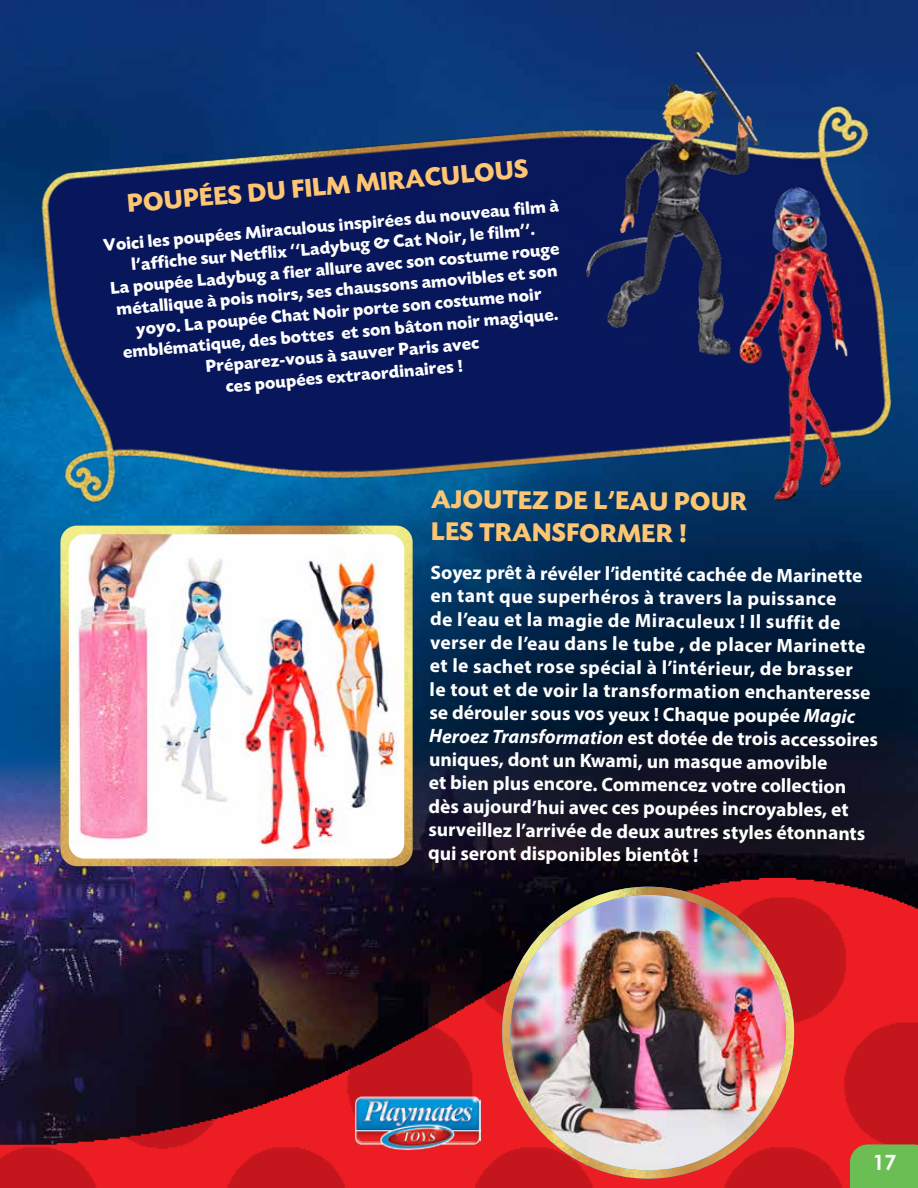
<style>
.page{position:relative;width:918px;height:1188px;background:#fff}
.page>*{position:absolute;margin:0;border:0;box-sizing:border-box;transform-origin:0 0}
.t1{font:700 27px/32.7px "Today SB";color:#fec673}
.t2{font:700 21px "Century Gothic";color:#fff}
.t3{font:700 19.5px/23.4px "Myriad Pro";letter-spacing:.01em;color:#fff}
.t4{font:700 19.5px/23.1px "Myriad Pro";letter-spacing:-.01em;color:#fff}
.t5{font:700 18px/21.6px "Today SB";color:#fff;text-align:center}
.s1{font-style:italic}
</style>
<div class="page">
<img style="left:0;top:0;width:918px;height:878px">
<img style="left:255px;top:878px;width:663px;height:310px">
<img style="left:0;top:691px;width:255px;height:497px">
<img style="left:20px;top:52px;width:883px;height:476px">
<img style="left:572px;top:43px;width:202px;height:330px">
<img style="left:635px;top:177px;width:283px;height:330px">
<img style="left:502px;top:887px;width:292px;height:292px;border-radius:146px">
<img style="left:355px;top:1096px;width:126px;height:55px">
<img style="left:60px;top:526px;width:353px;height:340px">
<img style="left:69px;top:534px;width:335px;height:325px">
<img style="left:510px;top:895px;width:276px;height:275px;border-radius:138px">
<div style="left:850px;top:1144px;width:68px;height:44px;background:#6abe53"></div>
<h1 class="t1" style="left:126px;top:188px;width:404px;rotate:-5deg">POUPÉES DU FILM MIRACULOUS</h1>
<p class="t5" style="left:103px;top:235px;width:459px;rotate:-5deg">Voici les poupées Miraculous inspirées du nouveau film à l’affiche sur Netflix ‘‘Ladybug &amp; Cat Noir, le film’’.<br>La poupée Ladybug a fier allure avec son costume rouge métallique à pois noirs, ses chaussons amovibles et son yoyo. La poupée Chat Noir porte son costume noir emblématique, des bottes et son bâton noir magique.<br>Préparez-vous à sauver Paris avec<br>ces poupées extraordinaires !</p>
<h1 class="t1" style="left:432px;top:482px;width:317px;rotate:1deg">AJOUTEZ DE L’EAU POUR<br>LES TRANSFORMER !</h1>
<p class="t3" style="left:429px;top:562px;width:443px">Soyez prêt à révéler l’identité cachée de Marinette en tant que superhéros à travers la puissance<br>de l’eau et la magie de Miraculeux ! Il suffit de verser de l’eau dans le tube , de placer Marinette et le sachet rose spécial à l’intérieur, de brasser le tout et de voir la transformation enchanteresse se dérouler sous vos yeux ! Chaque poupée <span class="s1">Magic</span></p>
<p class="t4" style="left:428px;top:727px;width:451px"><span class="s1">Heroez Transformation</span> est dotée de trois accessoires uniques, dont un Kwami, un masque amovible<br>et bien plus encore. Commencez votre collection dès aujourd’hui avec ces poupées incroyables, et surveillez l’arrivée de deux autres styles étonnants qui seront disponibles bientôt !</p>
<p class="t2" style="left:873px;top:1146px;width:25px">17</p>
</div>
